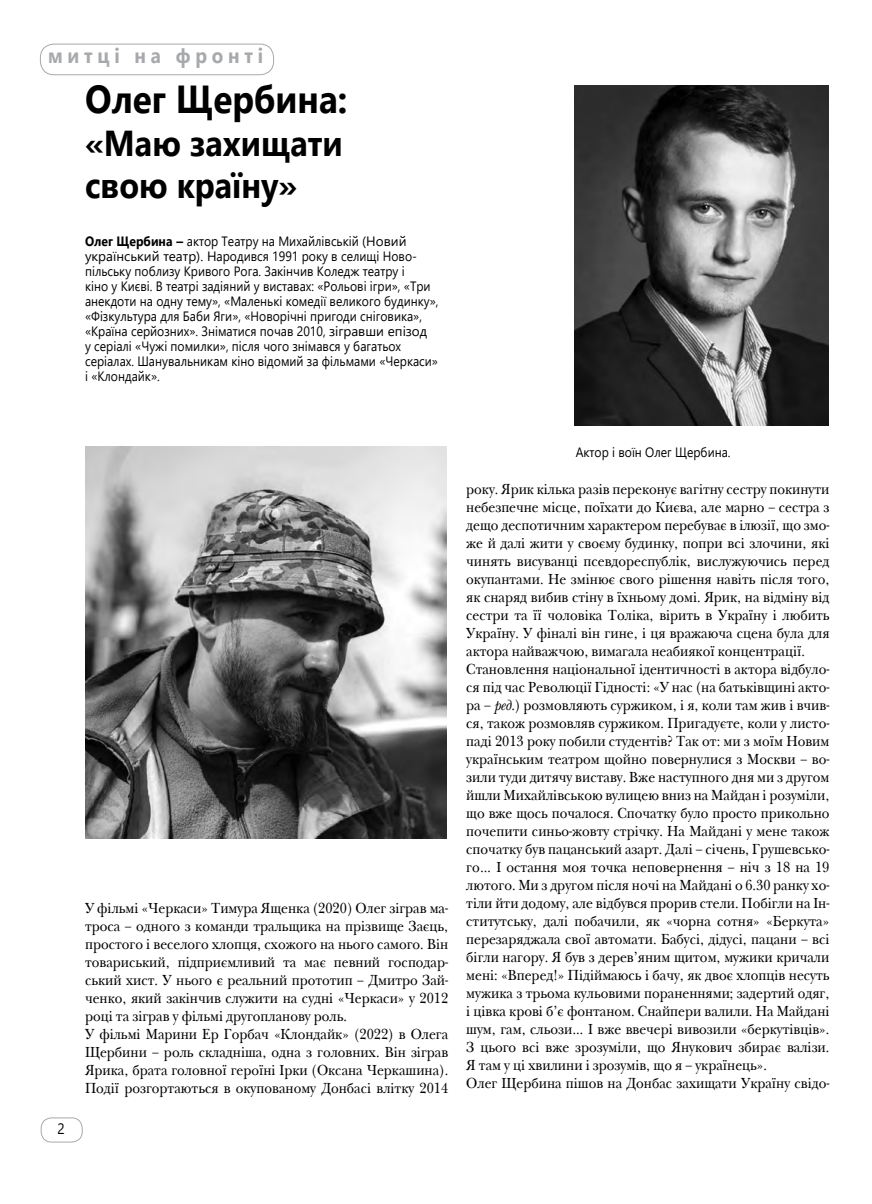
<style>
.page{position:relative;width:872px;height:1204px;background:#fff}
.page>*{position:absolute;margin:0;border:0;box-sizing:border-box;transform-origin:0 0}
.t1{font:700 39px "Segoe UI";color:#000;scale:.9 1}
.t2{font:700 36px/42px "Segoe UI";color:#000;scale:.9 1}
.t3{font:700 21px "Segoe UI";letter-spacing:.25em;color:#a7a9ac;scale:.9 1}
.t4{font:15px/18px "New Baskerville CTT";color:#000;scale:.9 1}
.t5{font:15px "Segoe UI";color:#000;scale:.9 1}
.t6{font:13.5px/15px "Segoe UI";color:#000;scale:.9 1}
.s1{font-weight:700}
.s2{font-style:italic}
</style>
<div class="page">
<div style="left:41px;top:1117px;width:42px;height:25px;border:1px solid #a7a9ac;border-radius:10px"></div>
<div style="left:40px;top:44px;width:234px;height:31px;border:1px solid #a7a9ac;border-radius:14px"></div>
<img style="left:574px;top:86px;width:255px;height:339px">
<img style="left:85px;top:446px;width:361px;height:392px">
<h3 class="t3" style="left:48px;top:36px;width:240px">митці на фронті</h3>
<h1 class="t1" style="left:85px;top:63px;width:293px">Олег Щербина:</h1>
<h2 class="t2" style="left:85px;top:119px;width:288px">«Маю захищати свою країну»</h2>
<p class="t6" style="left:85px;top:233px;width:394px"><span class="s1">Олег Щербина –</span> актор Театру на Михайлівській (Новий український театр). Народився 1991 року в селищі Ново&shy;пільську поблизу Кривого Рога. Закінчив Коледж театру і<br>кіно у Києві. В театрі задіяний у виставах: «Рольові ігри», «Три анекдоти на одну тему», «Маленькі комедії великого будинку», «Фізкультура для Баби Яги», «Новорічні пригоди сніговика», «Країна серйозних». Зніматися почав 2010, зігравши епізод<br>у серіалі «Чужі помилки», після чого знімався у багатьох серіалах. Шанувальникам кіно відомий за фільмами «Черкаси» і «Клондайк».</p>
<p class="t5" style="left:57px;top:1114px;width:10px">2</p>
<p class="t4" style="left:85px;top:899px;width:405px">У фільмі «Черкаси» Тимура Ященка (2020) Олег зіграв ма&shy;троса – одного з команди тральщика на прізвище Заєць, простого і веселого хлопця, схожого на нього самого. Він товариський, підприємливий та має певний господар&shy;ський хист. У нього є реальний прототип – Дмитро Зай&shy;ченко, який закінчив служити на судні «Черкаси» у 2012 році та зіграв у фільмі другопланову роль.<br>У фільмі Марини Ер Горбач «Клондайк» (2022) в Олега Щербини – роль складніша, одна з головних. Він зіграв Ярика, брата головної героїні Ірки (Оксана Черкашина).<br>Події розгортаються в окупованому Донбасі влітку 2014</p>
<p class="t6" style="left:576px;top:443px;width:173px">Актор і воїн Олег Щербина.</p>
<p class="t4" style="left:466px;top:480px;width:405px">року. Ярик кілька разів переконує вагітну сестру покинути небезпечне місце, поїхати до Києва, але марно – сестра з дещо деспотичним характером перебуває в ілюзії, що змо&shy;же й далі жити у своєму будинку, попри всі злочини, які чинять висуванці псевдореспублік, вислужуючись перед окупантами. Не змінює свого рішення навіть після того, як снаряд вибив стіну в їхньому домі. Ярик, на відміну від сестри та її чоловіка Толіка, вірить в Україну і любить Україну. У фіналі він гине, і ця вражаюча сцена була для актора найважчою, вимагала неабиякої концентрації.<br>Становлення національної ідентичності в актора відбуло&shy;ся під час Революції Гідності: «У нас (на батьківщині акто&shy;ра – <span class="s2">ред</span>.) розмовляють суржиком, і я, коли там жив і вчив&shy;ся, також розмовляв суржиком. Пригадуєте, коли у листо&shy;паді 2013 року побили студентів? Так от: ми з моїм Новим українським театром щойно повернулися з Москви – во&shy;зили туди дитячу виставу. Вже наступного дня ми з другом йшли Михайлівською вулицею вниз на Майдан і розуміли, що вже щось почалося. Спочатку було просто прикольно почепити синьо-жовту стрічку. На Майдані у мене також спочатку був пацанський азарт. Далі – січень, Грушевсько&shy;го… І остання моя точка неповернення – ніч з 18 на 19 лютого. Ми з другом після ночі на Майдані о 6.30 ранку хо&shy;тіли йти додому, але відбувся прорив стели. Побігли на Ін&shy;ститутську, далі побачили, як «чорна сотня» «Беркута» перезаряджала свої автомати. Бабусі, дідусі, пацани – всі бігли нагору. Я був з дерев’яним щитом, мужики кричали мені: «Вперед!» Підіймаюсь і бачу, як двоє хлопців несуть мужика з трьома кульовими пораненнями; задертий одяг, і цівка крові б’є фонтаном. Снайпери валили. На Майдані шум, гам, сльози… І вже ввечері вивозили «беркутівців».<br>З цього всі вже зрозуміли, що Янукович збирає валізи.<br>Я там у ці хвилини і зрозумів, що я – українець».<br>Олег Щербина пішов на Донбас захищати Україну свідо-</p>
</div>
